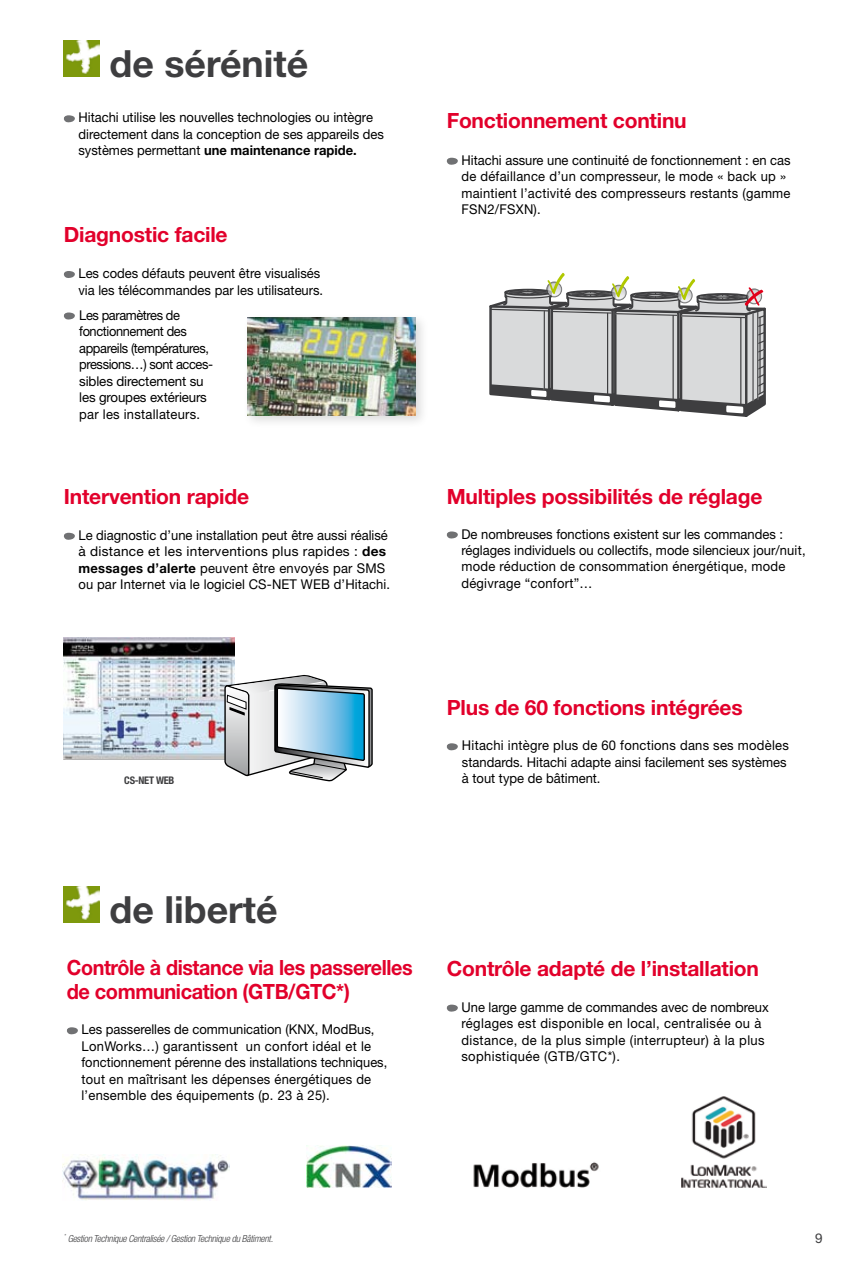
<style>
.page{position:relative;width:851px;height:1263px;background:#fff}
.page>*{position:absolute;margin:0;border:0;box-sizing:border-box;transform-origin:0 0}
.t1{font:700 37.5px "Helvetica Neue LT Std";color:#3e3e40}
.t2{font:700 21px "Helvetica Neue LT Std";letter-spacing:-.01em;color:#e2002b}
.t3{font:700 21px/24px "Helvetica Neue LT Std";letter-spacing:-.01em;color:#e2002b;scale:.94 1}
.t4{font:13.5px/16.5px "Helvetica Neue LT Std";color:#000;scale:.96 1}
.t5{font:13.5px/16.5px "Helvetica Neue LT Std";letter-spacing:.02em;color:#000;scale:.96 1}
.t6{font:13.5px/16.5px "Helvetica Neue LT Std";letter-spacing:.03em;color:#000;scale:.96 1}
.t7{font:13.5px/16.5px "Helvetica Neue LT Std";letter-spacing:-.03em;color:#000;scale:.95 1}
.t8{font:13.5px "Helvetica Neue LT Std";color:#3e3e40}
.t9{font:700 condensed 10.5px "Helvetica Neue LT Std";letter-spacing:-.025em;color:#3e3e40}
.t10{font:italic 300 condensed 9.75px "Helvetica Neue LT Std";letter-spacing:-.025em;color:#3e3e40}
.s1{font-weight:700}
</style>
<div class="page">
<img style="left:64px;top:41px;width:35px;height:35px">
<svg style="left:64px;top:115px;width:11px;height:8px"></svg>
<svg style="left:446px;top:531px;width:12px;height:8px"></svg>
<svg style="left:446px;top:743px;width:12px;height:8px"></svg>
<svg style="left:63px;top:533px;width:12px;height:7px"></svg>
<svg style="left:446px;top:158px;width:12px;height:7px"></svg>
<svg style="left:489px;top:272px;width:277px;height:145px"></svg>
<div style="left:242px;top:312px;width:186px;height:116px;background:#000;opacity:.14"></div>
<img style="left:248px;top:317px;width:167px;height:99px">
<svg style="left:63px;top:271px;width:12px;height:7px"></svg>
<svg style="left:64px;top:312px;width:11px;height:8px"></svg>
<img style="left:64px;top:887px;width:35px;height:35px">
<svg style="left:446px;top:1004px;width:12px;height:8px"></svg>
<img style="left:473px;top:1162px;width:126px;height:26px">
<img style="left:681px;top:1096px;width:85px;height:92px">
<img style="left:307px;top:1146px;width:84px;height:41px">
<img style="left:62px;top:1155px;width:167px;height:45px">
<svg style="left:67px;top:1027px;width:11px;height:8px"></svg>
<img style="left:64px;top:638px;width:170px;height:121px">
<svg style="left:224px;top:674px;width:149px;height:108px"></svg>
<h1 class="t1" style="left:109px;top:40px;width:200px">de sérénité</h1>
<p class="t4" style="left:78px;top:109px;width:320px">Hitachi utilise les nouvelles technologies ou intègre directement dans la conception de ses appareils des systèmes permettant <span class="s1">une maintenance rapide.</span></p>
<h2 class="t2" style="left:64px;top:221px;width:165px">Diagnostic facile</h2>
<p class="t4" style="left:78px;top:265px;width:256px">Les codes défauts peuvent être visualisés via les télécommandes par les utilisateurs.</p>
<p class="t7" style="left:79px;top:306px;width:142px">Les paramètres de fonctionnement des appareils (températures, pressions…) sont acces&shy;sibles directement su les groupes extérieurs par les installateurs.</p>
<h2 class="t2" style="left:64px;top:483px;width:187px">Intervention rapide</h2>
<p class="t4" style="left:78px;top:526px;width:326px">Le diagnostic d’une installation peut être aussi réalisé à distance et les interventions plus rapides : <span class="s1">des messages d’alerte</span> peuvent être envoyés par SMS ou par Internet via le logiciel CS-NET WEB d’Hitachi.</p>
<p class="t9" style="left:124px;top:774px;width:52px">CS-NET WEB</p>
<h2 class="t2" style="left:446px;top:107px;width:241px">Fonctionnement continu</h2>
<p class="t5" style="left:461px;top:151px;width:344px">Hitachi assure une continuité de fonctionnement : en cas de défaillance d’un compresseur, le mode « back up » maintient l’activité des compresseurs restants (gamme FSN2/FSXN).</p>
<h2 class="t2" style="left:446px;top:483px;width:317px">Multiples possibilités de réglage</h2>
<p class="t4" style="left:461px;top:525px;width:360px">De nombreuses fonctions existent sur les commandes : réglages individuels ou collectifs, mode silencieux jour/nuit, mode réduction de consommation énergétique, mode dégivrage “confort”…</p>
<h2 class="t2" style="left:446px;top:694px;width:297px">Plus de 60 fonctions intégrées</h2>
<p class="t4" style="left:462px;top:737px;width:342px">Hitachi intègre plus de 60 fonctions dans ses modèles standards. Hitachi adapte ainsi facilement ses systèmes à tout type de bâtiment.</p>
<h1 class="t1" style="left:109px;top:886px;width:169px">de liberté</h1>
<h2 class="t3" style="left:67px;top:955px;width:369px">Contrôle à distance via les passerelles de communication (GTB/GTC*)</h2>
<p class="t5" style="left:81px;top:1021px;width:320px">Les passerelles de communication (KNX, ModBus, LonWorks…) garantissent un confort idéal et le fonctionnement pérenne des installations techniques, tout en maîtrisant les dépenses énergétiques de l’ensemble des équipements (p. 23 à 25).</p>
<h2 class="t2" style="left:446px;top:956px;width:314px">Contrôle adapté de l’installation</h2>
<p class="t6" style="left:461px;top:998px;width:321px">Une large gamme de commandes avec de nombreux réglages est disponible en local, centralisée ou à distance, de la plus simple (interrupteur) à la plus sophistiquée (GTB/GTC*).</p>
<p class="t10" style="left:64px;top:1233px;width:211px"><sup>*</sup> Gestion Technique Centralisée / Gestion Technique du Bâtiment.</p>
<p class="t8" style="left:815px;top:1230px;width:9px">9</p>
</div>
